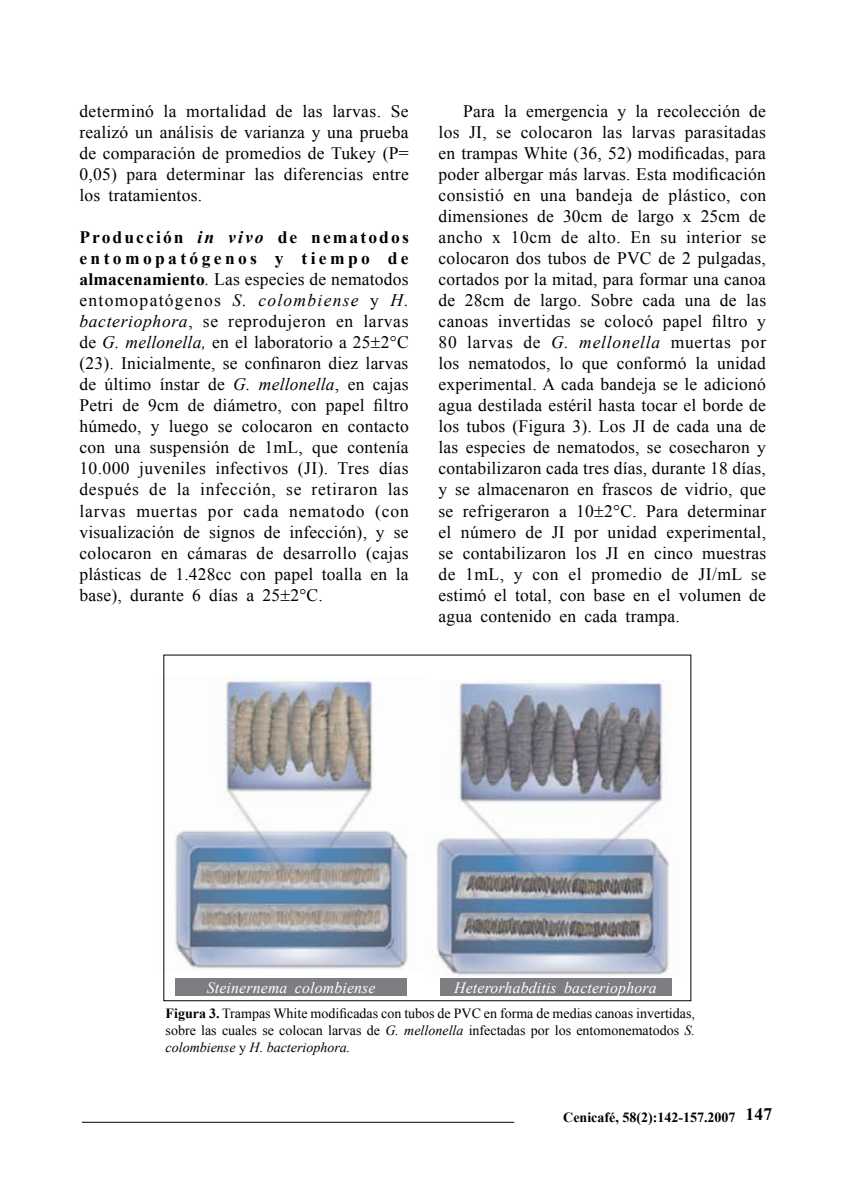
<style>
.page{position:relative;width:844px;height:1191px;background:#fff}
.page>*{position:absolute;margin:0;border:0;box-sizing:border-box;transform-origin:0 0}
.t1{font:17.5px/21px "Times New Roman";letter-spacing:.01em;color:#000;text-align:justify}
.t2{font:italic 15.75px "Times New Roman";letter-spacing:.01em;color:#fff}
.t3{font:14px/16.8px "Times New Roman";color:#000;text-align:justify}
.t4{font:700 14px "Times New Roman";color:#000}
.s1{font-weight:700}
.s2{font-weight:700;font-style:italic}
.s3{font-style:italic}
.s4{font-size:17.5px}
</style>
<div class="page">
<hr style="left:82px;top:1121px;width:432px;height:1px;background:#000">
<img style="left:436px;top:680px;width:234px;height:296px">
<img style="left:174px;top:676px;width:240px;height:293px">
<div style="left:175px;top:978px;width:232px;height:18px;background:#7d7e81"></div>
<div style="left:439px;top:978px;width:232px;height:18px;background:#7d7e81"></div>
<p class="t1" style="left:79px;top:101px;width:331px">determinó la mortalidad de las larvas. Se realizó un análisis de varianza y una prueba de comparación de promedios de Tukey (P= 0,05) para determinar las diferencias entre los tratamientos.</p>
<p class="t1" style="left:79px;top:227px;width:331px"><span class="s1">Producción</span> <span class="s2">in vivo</span> <span class="s1">de nematodos entomopatógenos y tiempo de almacenamiento</span><span class="s3">.</span> Las especies de nematodos entomopatógenos <span class="s3">S. colombiense</span> y <span class="s3">H. bacteriophora</span>, se reprodujeron en larvas de <span class="s3">G. mellonella,</span> en el laboratorio a 25 2°C (23). Inicialmente, se confinaron diez larvas de último ínstar de <span class="s3">G. mellonella</span>, en cajas Petri de 9cm de diámetro, con papel filtro húmedo, y luego se colocaron en contacto con una suspensión de 1mL, que contenía 10.000 juveniles infectivos (JI). Tres días después de la infección, se retiraron las larvas muertas por cada nematodo (con visualización de signos de infección), y se colocaron en cámaras de desarrollo (cajas plásticas de 1.428cc con papel toalla en la base), durante 6 días a 25 2°C.</p>
<p class="t1" style="left:438px;top:101px;width:329px;text-indent:25px">Para la emergencia y la recolección de los JI, se colocaron las larvas parasitadas en trampas White (36, 52) modificadas, para poder albergar más larvas. Esta modificación consistió en una bandeja de plástico, con dimensiones de 30cm de largo x 25cm de ancho x 10cm de alto. En su interior se colocaron dos tubos de PVC de 2 pulgadas, cortados por la mitad, para formar una canoa de 28cm de largo. Sobre cada una de las canoas invertidas se colocó papel filtro y 80 larvas de <span class="s3">G. mellonella</span> muertas por los nematodos, lo que conformó la unidad experimental. A cada bandeja se le adicionó agua destilada estéril hasta tocar el borde de los tubos (Figura 3). Los JI de cada una de las especies de nematodos, se cosecharon y contabilizaron cada tres días, durante 18 días, y se almacenaron en frascos de vidrio, que se refrigeraron a 10 2°C. Para determinar el número de JI por unidad experimental, se contabilizaron los JI en cinco muestras de 1mL, y con el promedio de JI/mL se estimó el total, con base en el volumen de agua contenido en cada trampa.</p>
<p class="t2" style="left:207px;top:976px;width:170px">Steinernema colombiense</p>
<p class="t2" style="left:454px;top:976px;width:204px">Heterorhabditis bacteriophora</p>
<p class="t3" style="left:165px;top:1004px;width:531px"><span class="s1">Figura 3.</span> Trampas White modificadas con tubos de PVC en forma de medias canoas invertidas, sobre las cuales se colocan larvas de <span class="s3">G. mellonella</span> infectadas por los entomonematodos <span class="s3">S. colombiense</span> y <span class="s3">H. bacteriophora.</span></p>
<p class="t4" style="left:563px;top:1107px;width:210px">Cenicafé, 58(2):142-157.2007 <span class="s4">147</span></p>
</div>
